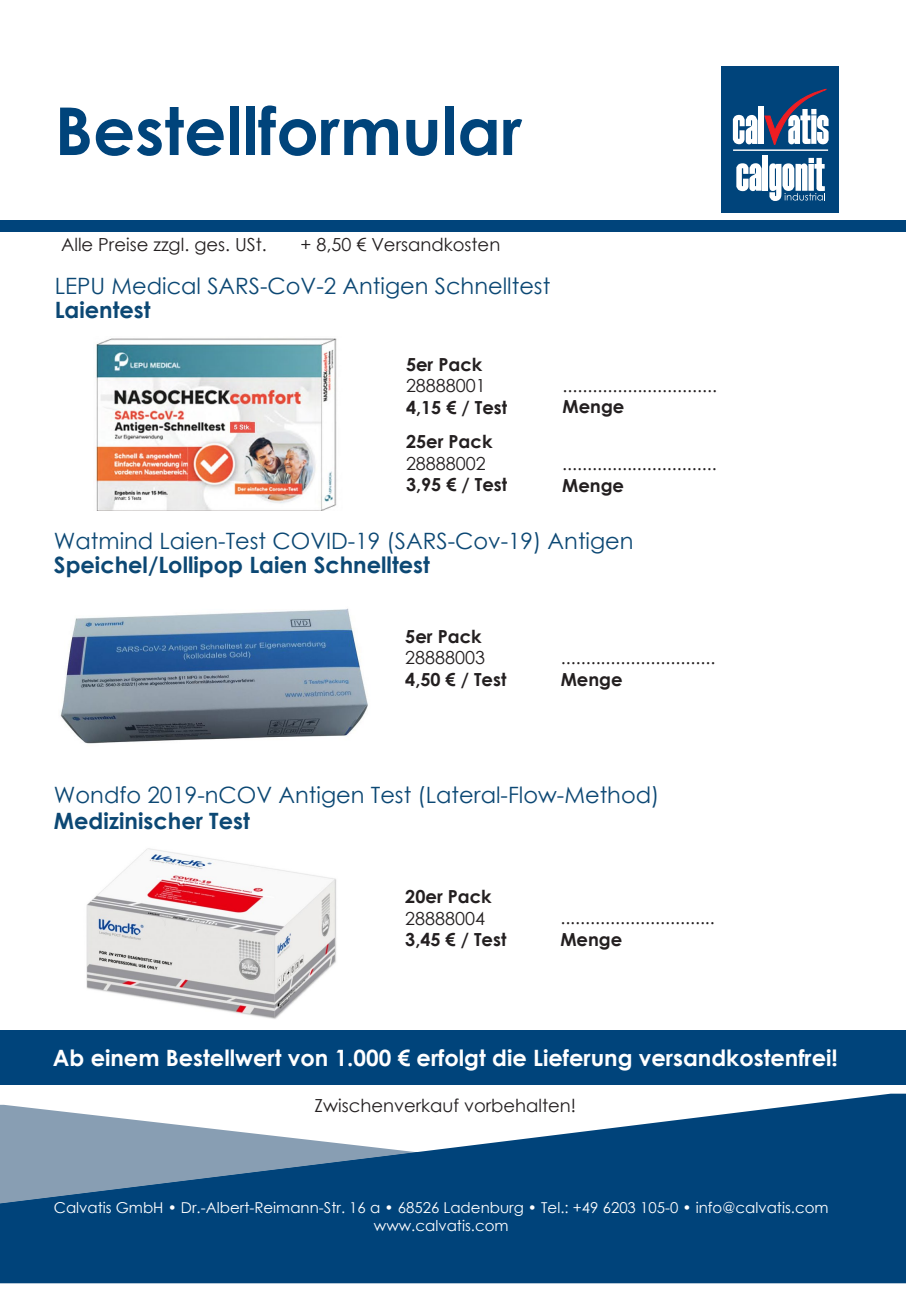
<style>
.page{position:relative;width:906px;height:1289px;background:#fff}
.page>*{position:absolute;margin:0;border:0;box-sizing:border-box;transform-origin:0 0}
.t1{font:700 66px "Century Gothic";color:#00447b}
.t2{font:22.5px/24px "Century Gothic";color:#0c4874}
.t3{font:700 22.5px "Century Gothic";color:#fff}
.t4{font:700 22.5px "Century Gothic";color:#0c4874}
.t5{font:18px "Century Gothic";color:#231f20}
.t6{font:700 18px "Century Gothic";color:#231f20}
.t7{font:15px/18px "Century Gothic";color:#fff;text-align:center}
.s1{font-weight:700}
</style>
<div class="page">
<div style="left:721px;top:66px;width:118px;height:147px;background:#00447b"></div>
<svg style="left:733px;top:115px;width:24px;height:29px"></svg>
<div style="left:758px;top:107px;width:5px;height:37px;background:#fff"></div>
<svg style="left:764px;top:89px;width:64px;height:56px"></svg>
<svg style="left:736px;top:163px;width:25px;height:28px"></svg>
<div style="left:762px;top:155px;width:6px;height:36px;background:#fff"></div>
<hr style="left:733px;top:149px;width:95px;height:2px;background:#fff">
<svg style="left:769px;top:158px;width:56px;height:43px"></svg>
<svg style="left:0;top:1093px;width:906px;height:190px"></svg>
<svg style="left:0;top:1104px;width:416px;height:48px"></svg>
<svg style="left:0;top:1152px;width:900px;height:129px;background:#0c4b7f"></svg>
<div style="left:0;top:220px;width:906px;height:12px;background:#00447b"></div>
<div style="left:0;top:1030px;width:906px;height:54px;background:#00447b"></div>
<img style="left:96px;top:338px;width:241px;height:172px">
<img style="left:60px;top:608px;width:308px;height:136px">
<img style="left:86px;top:848px;width:250px;height:171px">
<p class="t1" style="left:55px;top:81px;width:469px">Bestellformular</p>
<p class="t5" style="left:61px;top:232px;width:207px">Alle Preise zzgl. ges. USt.</p>
<p class="t5" style="left:300px;top:232px;width:201px">+ 8,50 € Versandkosten</p>
<p class="t2" style="left:55px;top:274px;width:497px">LEPU Medical SARS-CoV-2 Antigen Schnelltest</p>
<p class="t4" style="left:55px;top:293px;width:97px">Laientest</p>
<p class="t6" style="left:406px;top:350px;width:78px">5er Pack</p>
<p class="t5" style="left:406px;top:373px;width:81px">28888001</p>
<p class="t6" style="left:406px;top:393px;width:103px">4,15 € / Test</p>
<p class="t6" style="left:406px;top:428px;width:88px">25er Pack</p>
<p class="t5" style="left:406px;top:451px;width:81px">28888002</p>
<p class="t6" style="left:406px;top:471px;width:103px">3,95 € / Test</p>
<p class="t5" style="left:562px;top:372px;width:156px">...............................</p>
<p class="t6" style="left:562px;top:393px;width:63px">Menge</p>
<p class="t5" style="left:562px;top:451px;width:156px">...............................</p>
<p class="t6" style="left:562px;top:471px;width:63px">Menge</p>
<p class="t2" style="left:54px;top:528px;width:581px">Watmind Laien-Test COVID-19 (SARS-Cov-19) Antigen<br><span class="s1">Speichel/Lollipop Laien Schnelltest</span></p>
<p class="t6" style="left:405px;top:622px;width:78px">5er Pack</p>
<p class="t5" style="left:405px;top:645px;width:81px">28888003</p>
<p class="t6" style="left:405px;top:665px;width:103px">4,50 € / Test</p>
<p class="t5" style="left:561px;top:645px;width:156px">...............................</p>
<p class="t6" style="left:561px;top:665px;width:63px">Menge</p>
<p class="t2" style="left:54px;top:783px;width:607px">Wondfo 2019-nCOV Antigen Test (Lateral-Flow-Method)</p>
<p class="t4" style="left:54px;top:803px;width:197px">Medizinischer Test</p>
<p class="t6" style="left:405px;top:882px;width:88px">20er Pack</p>
<p class="t5" style="left:405px;top:905px;width:81px">28888004</p>
<p class="t6" style="left:405px;top:926px;width:103px">3,45 € / Test</p>
<p class="t5" style="left:560px;top:905px;width:156px">...............................</p>
<p class="t6" style="left:560px;top:925px;width:63px">Menge</p>
<p class="t3" style="left:53px;top:1041px;width:786px">Ab einem Bestellwert von 1.000 € erfolgt die Lieferung versandkostenfrei!</p>
<p class="t5" style="left:314px;top:1092px;width:263px">Zwischenverkauf vorbehalten!</p>
<p class="t7" style="left:54px;top:1198px;width:776px">Calvatis GmbH • Dr.-Albert-Reimann-Str. 16 a • 68526 Ladenburg • Tel.: +49 6203 105-0 • info@calvatis.com www.calvatis.com</p>
</div>
